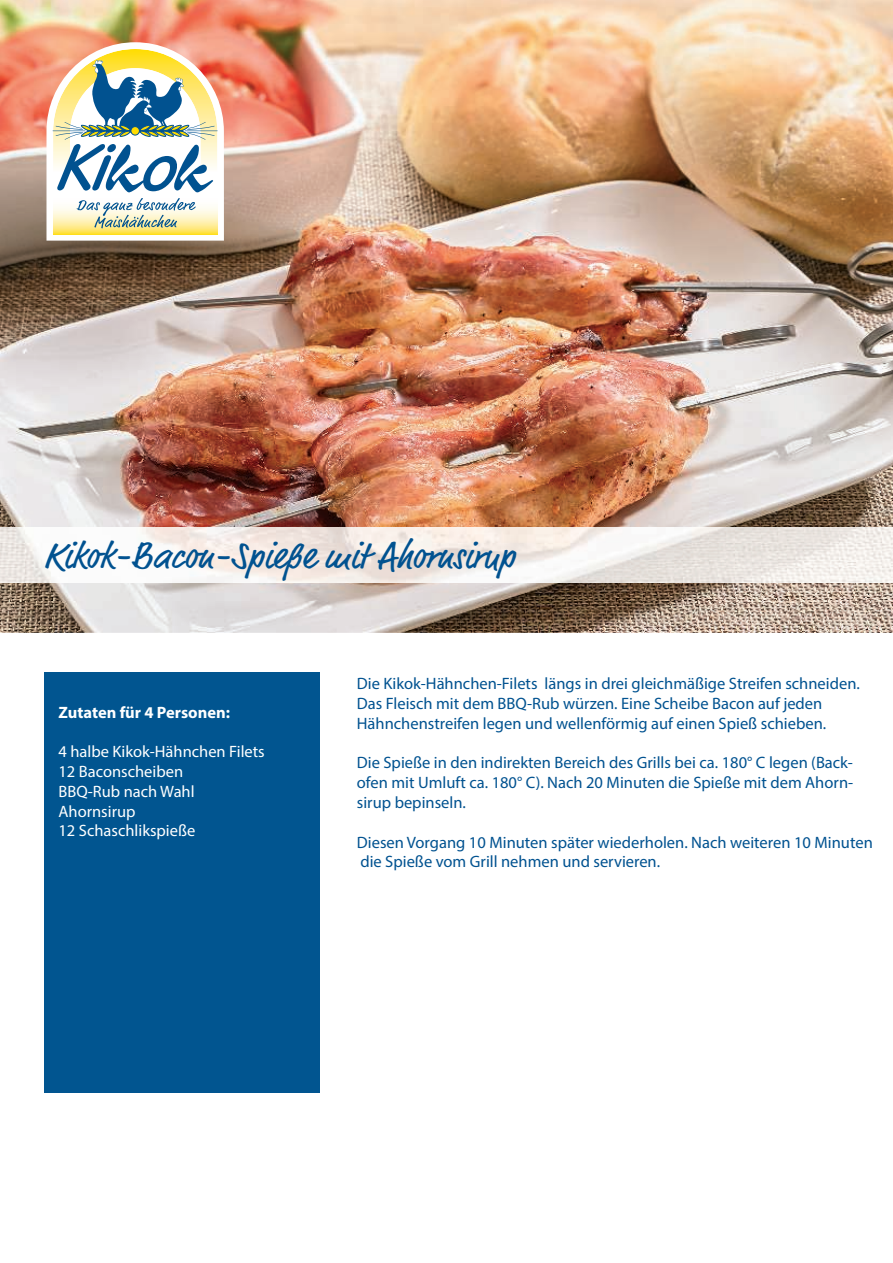
<style>
.page{position:relative;width:893px;height:1263px;background:#fff}
.page>*{position:absolute;margin:0;border:0;box-sizing:border-box;transform-origin:0 0}
.t1{font:37.5px "Market Web";color:#015290}
.t2{font:16.5px/19.8px "Myriad Pro";color:#015290}
.t3{font:16.5px/19.8px "Myriad Pro";color:#fff}
.t4{font:700 16.5px "Myriad Pro";color:#fff}
</style>
<div class="page">
<img style="left:0;top:0;width:893px;height:633px">
<div style="left:44px;top:673px;width:276px;height:420px;background:#015590"></div>
<svg style="left:46px;top:42px;width:178px;height:199px"></svg>
<img style="left:0;top:527px;width:893px;height:55px">
<h1 class="t1" style="left:44px;top:538px;width:473px">Kikok-Bacon-Spieße mit Ahornsirup</h1>
<p class="t4" style="left:58px;top:702px;width:173px">Zutaten für 4 Personen:</p>
<p class="t3" style="left:58px;top:743px;width:208px">4 halbe Kikok-Hähnchen Filets<br>12 Baconscheiben<br>BBQ-Rub nach Wahl<br>Ahornsirup<br>12 Schaschlikspieße</p>
<p class="t2" style="left:357px;top:675px;width:504px">Die Kikok-Hähnchen-Filets längs in drei gleichmäßige Streifen schneiden.<br>Das Fleisch mit dem BBQ-Rub würzen. Eine Scheibe Bacon auf jeden<br>Hähnchenstreifen legen und wellenförmig auf einen Spieß schieben.</p>
<p class="t2" style="left:357px;top:754px;width:498px;text-align:justify">Die Spieße in den indirekten Bereich des Grills bei ca. 180° C legen (Back&shy;ofen mit Umluft ca. 180° C). Nach 20 Minuten die Spieße mit dem Ahorn&shy;sirup bepinseln.</p>
<p class="t2" style="left:357px;top:833px;width:517px">Diesen Vorgang 10 Minuten später wiederholen. Nach weiteren 10 Minuten die Spieße vom Grill nehmen und servieren.</p>
</div>
